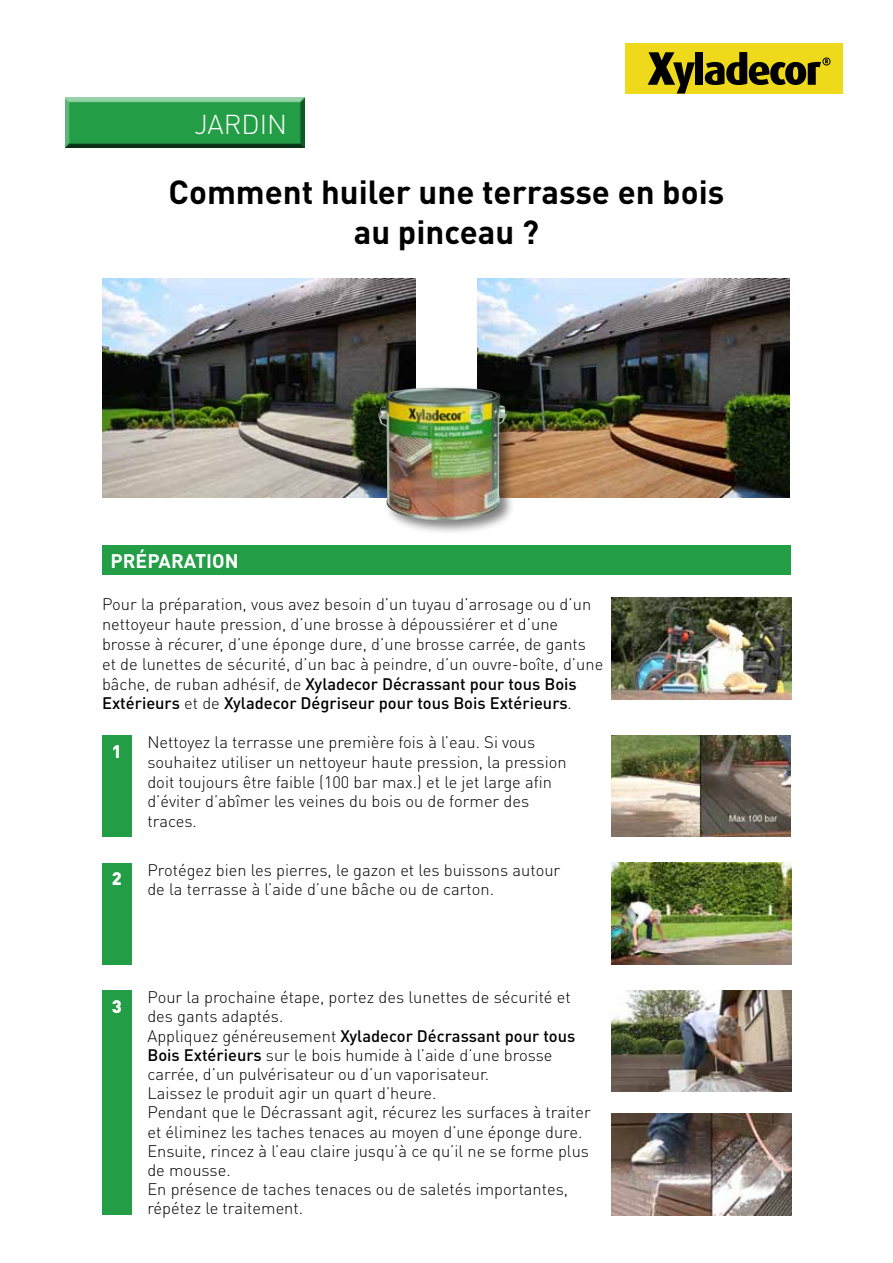
<style>
.page{position:relative;width:893px;height:1263px;background:#fff}
.page>*{position:absolute;margin:0;border:0;box-sizing:border-box;transform-origin:0 0}
.t1{font:700 33px/39.6px "DIN Pro";color:#000;text-align:center}
.t2{font:300 27px "DIN";color:#fff}
.t3{font:700 19.5px "DIN";color:#fff}
.t4{font:900 18px "DIN Pro";color:#fff}
.t5{font:300 16.5px/19.2px "DIN Pro";color:#000}
.s1{font-weight:500}
</style>
<div class="page">
<svg style="left:625px;top:44px;width:218px;height:50px;background:#ab9d13"></svg>
<img style="left:102px;top:279px;width:313px;height:218px">
<img style="left:478px;top:279px;width:311px;height:218px">
<div style="left:102px;top:545px;width:689px;height:30px;background:#239e46"></div>
<img style="left:611px;top:598px;width:181px;height:101px">
<img style="left:611px;top:735px;width:180px;height:102px">
<img style="left:611px;top:863px;width:181px;height:101px">
<img style="left:611px;top:990px;width:181px;height:102px">
<img style="left:611px;top:1114px;width:181px;height:101px">
<div style="left:102px;top:735px;width:30px;height:102px;background:#239e46"></div>
<div style="left:102px;top:863px;width:30px;height:101px;background:#239e46"></div>
<div style="left:102px;top:990px;width:30px;height:225px;background:#239e46"></div>
<div style="left:375px;top:385px;width:147px;height:151px;background:#000;opacity:.5"></div>
<img style="left:378px;top:388px;width:130px;height:133px">
<svg style="left:65px;top:98px;width:240px;height:50px;background:#2b984a"></svg>
<h2 class="t2" style="left:194px;top:107px;width:94px">JARDIN</h2>
<h1 class="t1" style="left:169px;top:171px;width:557px">Comment huiler une terrasse en bois au pinceau ?</h1>
<p class="t3" style="left:111px;top:548px;width:130px">PRÉPARATION</p>
<p class="t5" style="left:102px;top:594px;width:503px;line-height:19.8px">Pour la préparation, vous avez besoin d’un tuyau d’arrosage ou d’un nettoyeur haute pression, d’une brosse à dépoussiérer et d’une brosse à récurer, d’une éponge dure, d’une brosse carrée, de gants et de lunettes de sécurité, d’un bac à peindre, d’un ouvre-boîte, d’une bâche, de ruban adhésif, de <span class="s1">Xyladecor Décrassant pour tous Bois Extérieurs</span> et de <span class="s1">Xyladecor Dégriseur pour tous Bois Extérieurs</span>.</p>
<p class="t5" style="left:147px;top:731px;width:421px;line-height:19.8px">Nettoyez la terrasse une première fois à l’eau. Si vous souhaitez utiliser un nettoyeur haute pression, la pression doit toujours être faible (100 bar max.) et le jet large afin d’éviter d’abîmer les veines du bois ou de former des traces.</p>
<p class="t5" style="left:147px;top:859px;width:414px;line-height:19.8px">Protégez bien les pierres, le gazon et les buissons autour de la terrasse à l’aide d’une bâche ou de carton.</p>
<p class="t4" style="left:112px;top:739px;width:12px">1</p>
<p class="t4" style="left:112px;top:866px;width:12px">2</p>
<p class="t4" style="left:112px;top:994px;width:12px">3</p>
<p class="t5" style="left:147px;top:987px;width:445px">Pour la prochaine étape, portez des lunettes de sécurité et des gants adaptés.<br>Appliquez généreusement <span class="s1">Xyladecor Décrassant pour tous Bois Extérieurs</span> sur le bois humide à l’aide d’une brosse carrée, d’un pulvérisateur ou d’un vaporisateur.<br>Laissez le produit agir un quart d’heure.<br>Pendant que le Décrassant agit, récurez les surfaces à traiter et éliminez les taches tenaces au moyen d’une éponge dure.<br>Ensuite, rincez à l’eau claire jusqu’à ce qu’il ne se forme plus de mousse.<br>En présence de taches tenaces ou de saletés importantes, répétez le traitement.</p>
</div>
